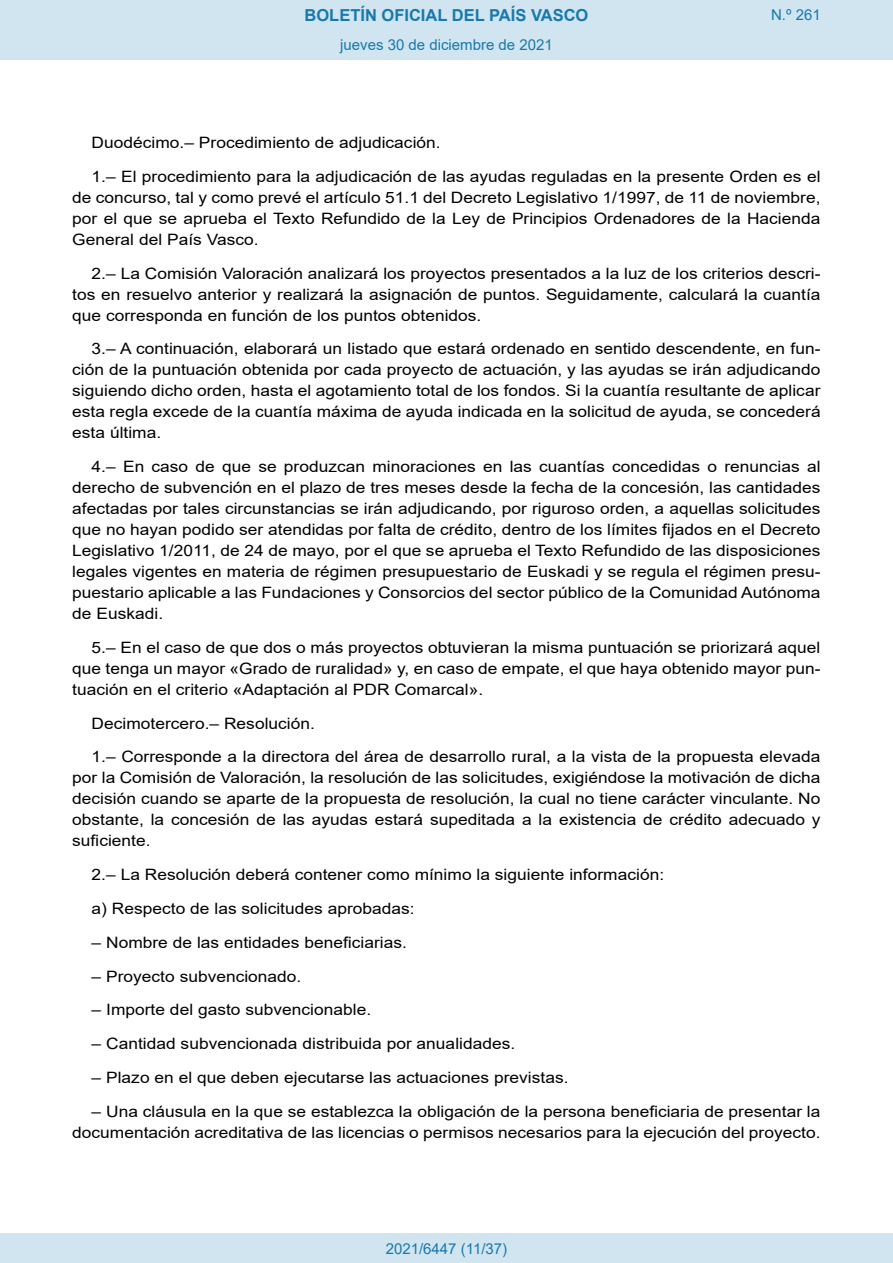
<style>
.page{position:relative;width:893px;height:1263px;background:#fff}
.page>*{position:absolute;margin:0;border:0;box-sizing:border-box;transform-origin:0 0}
.t1{font:700 16.5px "Arial";color:#1879ad}
.BOPVDetalle{font:15.6px/21px "Arial";color:#000;text-align:justify;scale:1.11 1}
.Paginacion_Centro{font:15px "Arial";color:#1879ad}
</style>
<div class="page">
<div style="left:0;top:0;width:893px;height:60px;background:#d0e5f0"></div>
<div style="left:0;top:1233px;width:893px;height:30px;background:#d0e5f0"></div>
<p class="t1" style="left:305px;top:3px;width:285px">BOLETÍN OFICIAL DEL PAÍS VASCO</p>
<p class="Paginacion_Centro" style="left:340px;top:35px;width:214px">jueves 30 de diciembre de 2021</p>
<p class="Paginacion_Centro" style="left:771px;top:5px;width:51px">N.º 261</p>
<p class="BOPVDetalle" style="left:92px;top:132px;width:316px">Duodécimo.– Procedimiento de adjudicación.</p>
<p class="BOPVDetalle" style="left:72px;top:166px;width:676px;text-indent:19px">1.– El procedimiento para la adjudicación de las ayudas reguladas en la presente Orden es el de concurso, tal y como prevé el artículo 51.1 del Decreto Legislativo 1/1997, de 11 de noviembre, por el que se aprueba el Texto Refundido de la Ley de Principios Ordenadores de la Hacienda General del País Vasco.</p>
<p class="BOPVDetalle" style="left:72px;top:263px;width:676px;text-indent:19px">2.– La Comisión Valoración analizará los proyectos presentados a la luz de los criterios descri&shy;tos en resuelvo anterior y realizará la asignación de puntos. Seguidamente, calculará la cuantía que corresponda en función de los puntos obtenidos.</p>
<p class="BOPVDetalle" style="left:72px;top:338px;width:676px;text-indent:19px">3.– A continuación, elaborará un listado que estará ordenado en sentido descendente, en fun&shy;ción de la puntuación obtenida por cada proyecto de actuación, y las ayudas se irán adjudicando siguiendo dicho orden, hasta el agotamiento total de los fondos. Si la cuantía resultante de aplicar esta regla excede de la cuantía máxima de ayuda indicada en la solicitud de ayuda, se concederá esta última.</p>
<p class="BOPVDetalle" style="left:72px;top:456px;width:676px;text-indent:19px">4.– En caso de que se produzcan minoraciones en las cuantías concedidas o renuncias al derecho de subvención en el plazo de tres meses desde la fecha de la concesión, las cantidades afectadas por tales circunstancias se irán adjudicando, por riguroso orden, a aquellas solicitudes que no hayan podido ser atendidas por falta de crédito, dentro de los límites fijados en el Decreto Legislativo 1/2011, de 24 de mayo, por el que se aprueba el Texto Refundido de las disposiciones legales vigentes en materia de régimen presupuestario de Euskadi y se regula el régimen presu&shy;puestario aplicable a las Fundaciones y Consorcios del sector público de la Comunidad Autónoma de Euskadi.</p>
<p class="BOPVDetalle" style="left:72px;top:637px;width:676px;text-indent:19px">5.– En el caso de que dos o más proyectos obtuvieran la misma puntuación se priorizará aquel que tenga un mayor «Grado de ruralidad» y, en caso de empate, el que haya obtenido mayor pun&shy;tuación en el criterio «Adaptación al PDR Comarcal».</p>
<p class="BOPVDetalle" style="left:92px;top:713px;width:203px">Decimotercero.– Resolución.</p>
<p class="BOPVDetalle" style="left:72px;top:746px;width:676px;text-indent:19px">1.– Corresponde a la directora del área de desarrollo rural, a la vista de la propuesta elevada por la Comisión de Valoración, la resolución de las solicitudes, exigiéndose la motivación de dicha decisión cuando se aparte de la propuesta de resolución, la cual no tiene carácter vinculante. No obstante, la concesión de las ayudas estará supeditada a la existencia de crédito adecuado y suficiente.</p>
<p class="BOPVDetalle" style="left:92px;top:864px;width:517px">2.– La Resolución deberá contener como mínimo la siguiente información:</p>
<p class="BOPVDetalle" style="left:92px;top:898px;width:292px">a) Respecto de las solicitudes aprobadas:</p>
<p class="BOPVDetalle" style="left:92px;top:932px;width:285px">– Nombre de las entidades beneficiarias.</p>
<p class="BOPVDetalle" style="left:92px;top:965px;width:191px">– Proyecto subvencionado.</p>
<p class="BOPVDetalle" style="left:92px;top:999px;width:253px">– Importe del gasto subvencionable.</p>
<p class="BOPVDetalle" style="left:92px;top:1033px;width:383px">– Cantidad subvencionada distribuida por anualidades.</p>
<p class="BOPVDetalle" style="left:92px;top:1067px;width:431px">– Plazo en el que deben ejecutarse las actuaciones previstas.</p>
<p class="BOPVDetalle" style="left:72px;top:1100px;width:676px;text-align:right">– Una cláusula en la que se establezca la obligación de la persona beneficiaria de presentar la documentación acreditativa de las licencias o permisos necesarios para la ejecución del proyecto.</p>
<p class="Paginacion_Centro" style="left:386px;top:1238px;width:123px">2021/6447 (11/37)</p>
</div>
